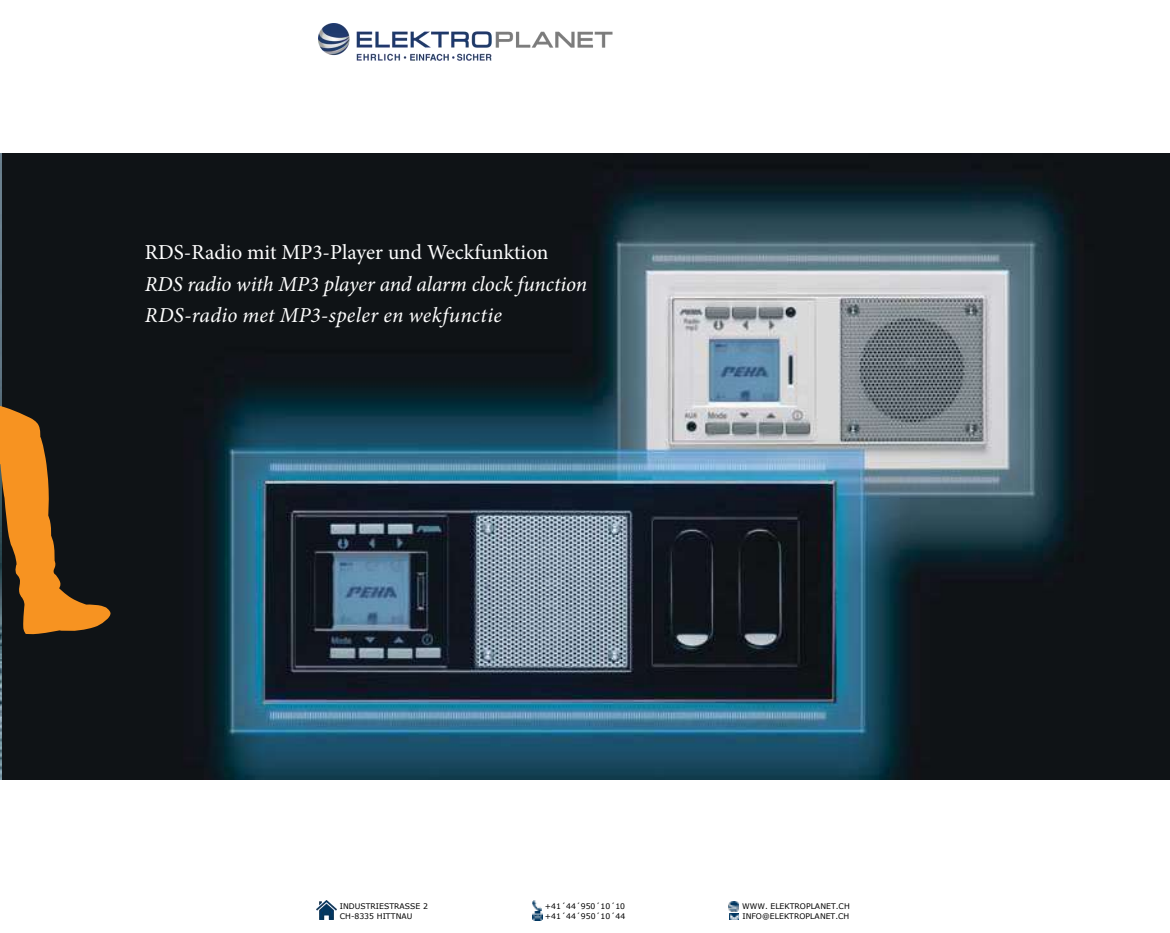
<style>
.page{position:relative;width:1170px;height:933px;background:#fff}
.page>*{position:absolute;margin:0;border:0;box-sizing:border-box;transform-origin:0 0}
.t1{font:italic 21.25px/31.5px "Minion Pro";color:#fff}
.t2{font:21.25px "Minion Pro";color:#fff}
.t3{font:7.75px "Verdana";letter-spacing:.005em;color:#000}
</style>
<div class="page">
<img style="left:318px;top:24px;width:295px;height:37px">
<svg style="left:532px;top:900px;width:10px;height:20px"></svg>
<svg style="left:729px;top:901px;width:10px;height:18px"></svg>
<img style="left:317px;top:900px;width:20px;height:19px">
<img style="left:0;top:153px;width:1170px;height:627px">
<svg style="left:0;top:161px;width:111px;height:592px;background:#342819"></svg>
<h1 class="t2" style="left:145px;top:244px;width:405px">RDS-Radio mit MP3-Player und Weckfunktion</h1>
<h1 class="t1" style="left:145px;top:270px;width:444px">RDS radio with MP3 player and alarm clock function<br>RDS-radio met MP3-speler en wekfunctie</h1>
<p class="t3" style="left:340px;top:901px;width:90px">INDUSTRIESTRASSE 2</p>
<p class="t3" style="left:545px;top:901px;width:82px">+41´44´950´10´10</p>
<p class="t3" style="left:742px;top:901px;width:109px">WWW. ELEKTROPLANET.CH</p>
<p class="t3" style="left:340px;top:911px;width:74px">CH-8335 HITTNAU</p>
<p class="t3" style="left:545px;top:911px;width:82px">+41´44´950´10´44</p>
<p class="t3" style="left:743px;top:911px;width:108px">INFO@ELEKTROPLANET.CH</p>
</div>
